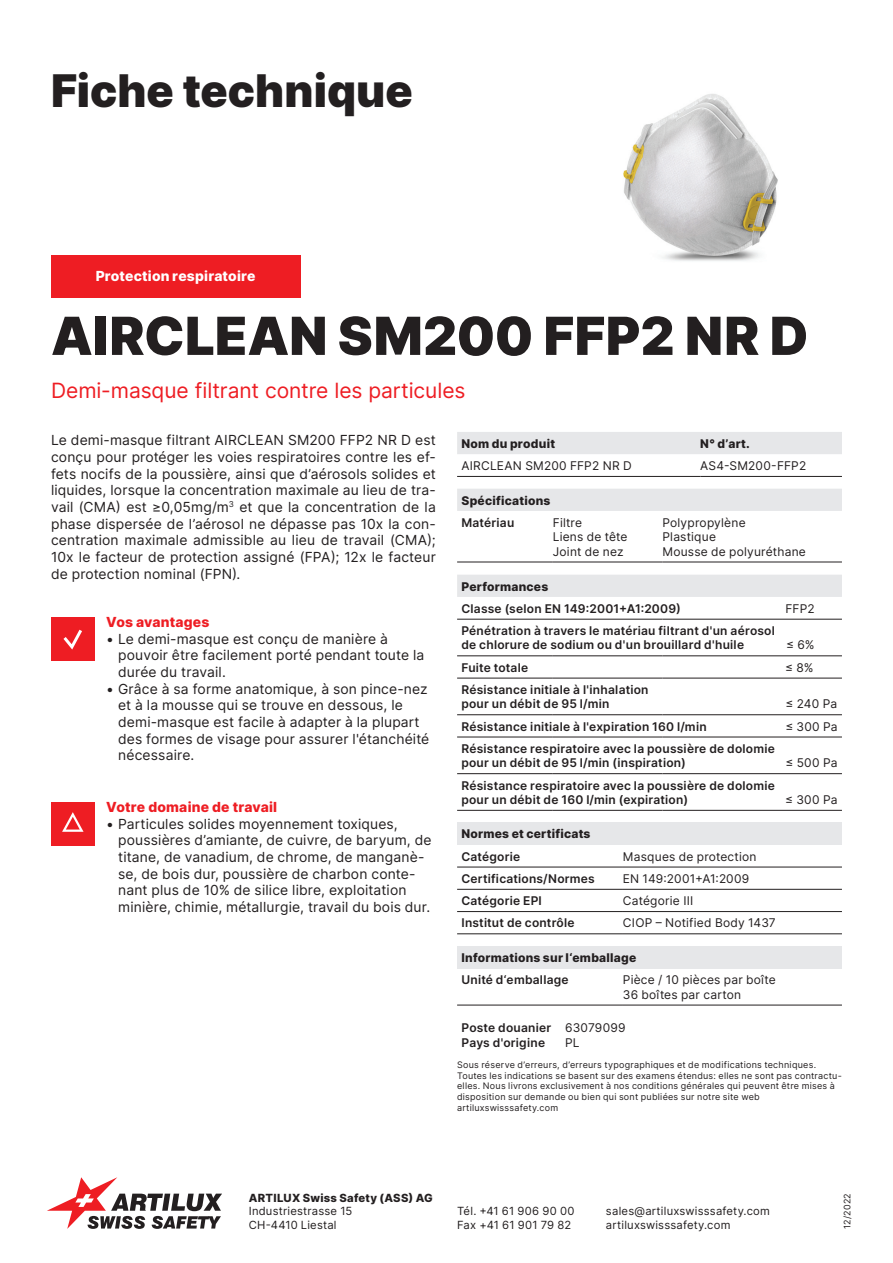
<style>
.page{position:relative;width:893px;height:1263px;background:#fff}
.page>*{position:absolute;margin:0;border:0;box-sizing:border-box;transform-origin:0 0}
.t1{font:900 52.5px "Inter";letter-spacing:.005em;color:#231f20}
.t2{font:900 45px "Inter";color:#231f20}
.t3{font:21px "Inter";color:#ee1d23}
.t4{font:13.8px/16.6px "Inter";letter-spacing:.01em;color:#231f20}
.t5{font:800 13.8px "Inter";letter-spacing:.015em;color:#ee1d23}
.t6{font:800 13.8px "Inter";letter-spacing:.015em;color:#fff}
.t7{font:600 12px/14.4px "Inter";letter-spacing:.02em;color:#231f20}
.t8{font:12px/14.4px "Inter";letter-spacing:.015em;color:#231f20}
.t9{font:800 12px "Inter";letter-spacing:.02em;color:#231f20}
.t10{font:11.25px/13.5px "Inter";letter-spacing:.02em;color:#231f20}
.t11{font:800 11.25px "Inter";letter-spacing:.025em;color:#231f20}
.t12{font:9px/10.8px "Inter";letter-spacing:.025em;color:#231f20}
.s1{font-weight:400}
</style>
<div class="page">
<svg style="left:47px;top:1177px;width:174px;height:52px"></svg>
<div style="left:51px;top:255px;width:249px;height:43px;background:#ee1d23"></div>
<div style="left:51px;top:617px;width:44px;height:43px;background:#ee1d23"></div>
<svg style="left:63px;top:629px;width:19px;height:21px"></svg>
<div style="left:51px;top:802px;width:44px;height:43px;background:#ee1d23"></div>
<svg style="left:62px;top:812px;width:22px;height:20px"></svg>
<div style="left:457px;top:432px;width:385px;height:22px;background:#e6e7e9"></div>
<hr style="left:457px;top:476px;width:243px;height:1px;background:#231f20">
<hr style="left:700px;top:476px;width:142px;height:1px;background:#231f20">
<svg style="left:457px;top:489px;width:385px;height:108px"></svg>
<hr style="left:457px;top:562px;width:96px;height:1px;background:#231f20">
<hr style="left:553px;top:562px;width:109px;height:1px;background:#231f20">
<hr style="left:662px;top:562px;width:180px;height:1px;background:#231f20">
<hr style="left:457px;top:619px;width:96px;height:1px;background:#231f20">
<hr style="left:553px;top:619px;width:109px;height:1px;background:#231f20">
<hr style="left:662px;top:619px;width:180px;height:1px;background:#231f20">
<hr style="left:457px;top:656px;width:96px;height:1px;background:#231f20">
<hr style="left:553px;top:656px;width:109px;height:1px;background:#231f20">
<hr style="left:662px;top:656px;width:180px;height:1px;background:#231f20">
<hr style="left:457px;top:678px;width:96px;height:1px;background:#231f20">
<hr style="left:553px;top:678px;width:109px;height:1px;background:#231f20">
<hr style="left:662px;top:678px;width:180px;height:1px;background:#231f20">
<hr style="left:457px;top:714px;width:96px;height:1px;background:#231f20">
<hr style="left:553px;top:714px;width:109px;height:1px;background:#231f20">
<hr style="left:662px;top:714px;width:180px;height:1px;background:#231f20">
<hr style="left:457px;top:737px;width:96px;height:1px;background:#231f20">
<hr style="left:553px;top:737px;width:109px;height:1px;background:#231f20">
<hr style="left:662px;top:737px;width:180px;height:1px;background:#231f20">
<hr style="left:457px;top:773px;width:96px;height:1px;background:#231f20">
<hr style="left:553px;top:773px;width:109px;height:1px;background:#231f20">
<hr style="left:662px;top:773px;width:180px;height:1px;background:#231f20">
<hr style="left:457px;top:810px;width:96px;height:1px;background:#231f20">
<hr style="left:553px;top:810px;width:109px;height:1px;background:#231f20">
<hr style="left:662px;top:810px;width:180px;height:1px;background:#231f20">
<div style="left:457px;top:822px;width:385px;height:23px;background:#e6e7e9"></div>
<hr style="left:457px;top:867px;width:166px;height:1px;background:#231f20">
<hr style="left:623px;top:867px;width:219px;height:1px;background:#231f20">
<hr style="left:457px;top:889px;width:166px;height:1px;background:#231f20">
<hr style="left:623px;top:889px;width:219px;height:1px;background:#231f20">
<hr style="left:457px;top:911px;width:166px;height:1px;background:#231f20">
<hr style="left:623px;top:911px;width:219px;height:1px;background:#231f20">
<hr style="left:457px;top:933px;width:166px;height:1px;background:#231f20">
<hr style="left:623px;top:933px;width:219px;height:1px;background:#231f20">
<div style="left:457px;top:946px;width:385px;height:22px;background:#e6e7e9"></div>
<hr style="left:457px;top:1005px;width:166px;height:1px;background:#231f20">
<hr style="left:623px;top:1005px;width:219px;height:1px;background:#231f20">
<img style="left:623px;top:94px;width:155px;height:167px">
<h2 class="t2" style="left:51px;top:58px;width:363px">Fiche technique</h2>
<p class="t6" style="left:96px;top:266px;width:161px">Protection respiratoire</p>
<h1 class="t1" style="left:51px;top:298px;width:759px">AIRCLEAN SM200 FFP2 NR D</h1>
<h3 class="t3" style="left:51px;top:375px;width:416px">Demi-masque filtrant contre les particules</h3>
<p class="t4" style="left:51px;top:432px;width:386px;text-align:justify">Le demi-masque filtrant AIRCLEAN SM200 FFP2 NR D est conçu pour protéger les voies respiratoires contre les ef&shy;fets nocifs de la poussière, ainsi que d’aérosols solides et liquides, lorsque la concentration maximale au lieu de tra&shy;vail (CMA) est ≥0,05mg/m<sup>3</sup> et que la concentration de la phase dispersée de l’aérosol ne dépasse pas 10x la con&shy;centration maximale admissible au lieu de travail (CMA); 10x le facteur de protection assigné (FPA); 12x le facteur de protection nominal (FPN).</p>
<p class="t5" style="left:106px;top:612px;width:105px">Vos avantages</p>
<p class="t4" style="left:118px;top:630px;width:308px;text-indent:-12px">• Le demi-masque est conçu de manière à pouvoir être facilement porté pendant toute la durée du travail.</p>
<p class="t4" style="left:118px;top:680px;width:313px;text-indent:-12px">• Grâce à sa forme anatomique, à son pince-nez et à la mousse qui se trouve en dessous, le demi-masque est facile à adapter à la plupart des formes de visage pour assurer l'étanchéité nécessaire.</p>
<p class="t9" style="left:461px;top:435px;width:95px">Nom du produit</p>
<p class="t9" style="left:700px;top:435px;width:51px">N° d’art.</p>
<p class="t8" style="left:461px;top:458px;width:172px">AIRCLEAN SM200 FFP2 NR D</p>
<p class="t8" style="left:700px;top:458px;width:107px">AS4-SM200-FFP2</p>
<p class="t9" style="left:461px;top:491px;width:91px">Spécifications</p>
<p class="t7" style="left:461px;top:515px;width:54px">Matériau</p>
<p class="t8" style="left:553px;top:515px;width:76px">Filtre<br>Liens de tête<br>Joint de nez</p>
<p class="t8" style="left:662px;top:515px;width:145px">Polypropylène<br>Plastique<br>Mousse de polyuréthane</p>
<p class="t9" style="left:461px;top:577px;width:88px">Performances</p>
<p class="t7" style="left:461px;top:601px;width:221px">Classe (selon EN 149:2001+A1:2009)</p>
<p class="t8" style="left:785px;top:601px;width:31px">FFP2</p>
<p class="t7" style="left:461px;top:623px;width:315px">Pénétration à travers le matériau filtrant d'un aérosol de chlorure de sodium ou d'un brouillard d'huile</p>
<p class="t8" style="left:786px;top:638px;width:30px">≤ 6%</p>
<p class="t7" style="left:461px;top:660px;width:68px">Fuite totale</p>
<p class="t8" style="left:785px;top:660px;width:30px">≤ 8%</p>
<p class="t7" style="left:461px;top:682px;width:189px">Résistance initiale à l'inhalation pour un débit de 95 l/min</p>
<p class="t8" style="left:785px;top:696px;width:53px">≤ 240 Pa</p>
<p class="t7" style="left:461px;top:719px;width:247px">Résistance initiale à l'expiration 160 l/min</p>
<p class="t8" style="left:785px;top:719px;width:54px">≤ 300 Pa</p>
<p class="t7" style="left:461px;top:741px;width:315px">Résistance respiratoire avec la poussière de dolomie pour un débit de 95 l/min (inspiration)</p>
<p class="t8" style="left:785px;top:755px;width:54px">≤ 500 Pa</p>
<p class="t5" style="left:106px;top:797px;width:172px">Votre domaine de travail</p>
<p class="t4" style="left:118px;top:815px;width:315px;text-indent:-12px">• Particules solides moyennement toxiques, poussières d’amiante, de cuivre, de baryum, de titane, de vanadium, de chrome, de manganè&shy;se, de bois dur, poussière de charbon conte&shy;nant plus de 10% de silice libre, exploitation minière, chimie, métallurgie, travail du bois dur.</p>
<p class="t7" style="left:461px;top:778px;width:315px">Résistance respiratoire avec la poussière de dolomie pour un débit de 160 l/min (expiration)</p>
<p class="t8" style="left:785px;top:792px;width:54px">≤ 300 Pa</p>
<p class="t9" style="left:461px;top:825px;width:131px">Normes et certificats</p>
<p class="t7" style="left:461px;top:849px;width:60px">Catégorie</p>
<p class="t8" style="left:623px;top:849px;width:135px">Masques de protection</p>
<p class="t7" style="left:461px;top:871px;width:135px">Certifications/Normes</p>
<p class="t8" style="left:623px;top:871px;width:128px">EN 149:2001+A1:2009</p>
<p class="t7" style="left:461px;top:893px;width:82px">Catégorie EPI</p>
<p class="t8" style="left:623px;top:893px;width:72px">Catégorie III</p>
<p class="t7" style="left:461px;top:916px;width:115px">Institut de contrôle</p>
<p class="t8" style="left:623px;top:916px;width:154px">CIOP – Notified Body 1437</p>
<p class="t9" style="left:461px;top:949px;width:176px">Informations sur l‘emballage</p>
<p class="t7" style="left:461px;top:972px;width:109px">Unité d‘emballage</p>
<p class="t8" style="left:623px;top:972px;width:154px">Pièce / 10 pièces par boîte<br>36 boîtes par carton</p>
<p class="t7" style="left:462px;top:1020px;width:166px">Poste douanier <span class="s1">63079099<br></span>Pays d'origine</p>
<p class="t8" style="left:565px;top:1035px;width:16px">PL</p>
<p class="t12" style="left:457px;top:1059px;width:386px">Sous réserve d’erreurs, d’erreurs typographiques et de modifications techniques.<br>Toutes les indications se basent sur des examens étendus: elles ne sont pas contractu&shy;elles. Nous livrons exclusivement à nos conditions générales qui peuvent être mises à disposition sur demande ou bien qui sont publiées sur notre site web artiluxswisssafety.com</p>
<p class="t11" style="left:249px;top:1190px;width:186px">ARTILUX Swiss Safety (ASS) AG</p>
<p class="t10" style="left:249px;top:1204px;width:105px">Industriestrasse 15<br>CH-4410 Liestal</p>
<p class="t10" style="left:457px;top:1204px;width:119px">Tél. +41 61 906 90 00<br>Fax +41 61 901 79 82</p>
<p class="t10" style="left:606px;top:1204px;width:165px">sales@artiluxswisssafety.com artiluxswisssafety.com</p>
<p class="t12" style="left:842px;top:1229px;width:37px;rotate:-90deg">12/2022</p>
</div>
